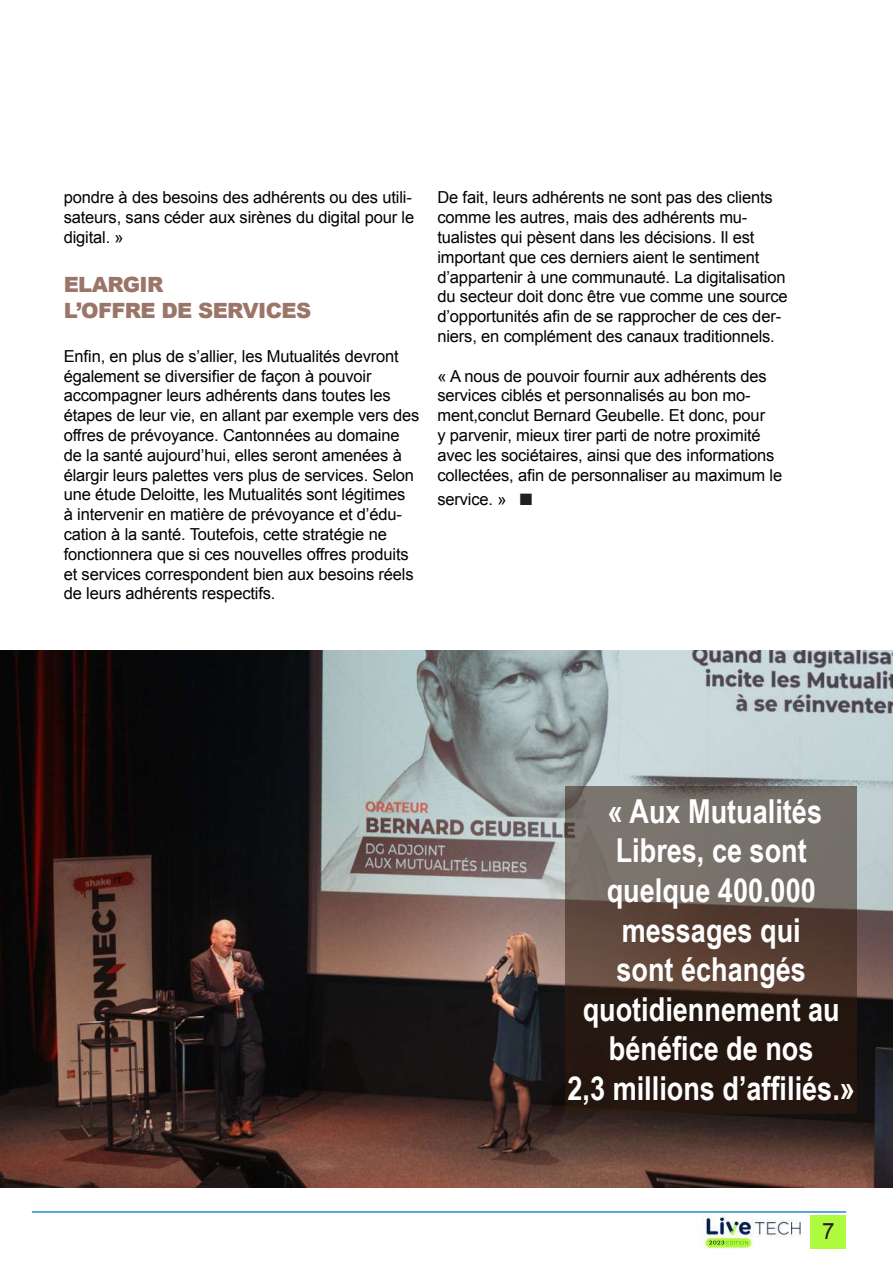
<style>
.page{position:relative;width:893px;height:1263px;background:#fff}
.page>*{position:absolute;margin:0;border:0;box-sizing:border-box;transform-origin:0 0}
.t1{font:700 33px/39.6px "Arial Narrow";color:#fff;text-align:center}
.t2{font:22.5px "Arial";color:#231f20}
.t3{font:900 21px/25.2px "Arial";letter-spacing:-.03em;color:#9a7669}
.t4{font:16.5px/19.8px "Arial";letter-spacing:-.01em;color:#000}
.s1{color:#231f20}
</style>
<div class="page">
<hr style="left:32px;top:1211px;width:814px;height:2px;background:#278aca">
<img style="left:698px;top:1214px;width:103px;height:35px">
<div style="left:811px;top:1215px;width:35px;height:34px;background:#aefa3e"></div>
<svg style="left:706px;top:1238px;width:45px;height:9px"></svg>
<svg style="left:709px;top:1240px;width:39px;height:4px"></svg>
<img style="left:0;top:651px;width:893px;height:536px">
<svg style="left:566px;top:787px;width:291px;height:327px"></svg>
<p class="t4" style="left:64px;top:188px;width:352px">pondre à des besoins des adhérents ou des utili&shy;sateurs, sans céder aux sirènes du digital pour le digital. »</p>
<p class="t3" style="left:64px;top:272px;width:249px">ELARGIR<br>L’OFFRE DE SERVICES</p>
<p class="t4" style="left:64px;top:346px;width:357px">Enfin, en plus de s’allier, les Mutualités devront également se diversifier de façon à pouvoir accompagner leurs adhérents dans toutes les étapes de leur vie, en allant par exemple vers des offres de prévoyance. Cantonnées au domaine de la santé aujourd’hui, elles seront amenées à élargir leurs palettes vers plus de services. Selon une étude Deloitte, les Mutualités sont légitimes<br>à intervenir en matière de prévoyance et d’édu&shy;cation à la santé. Toutefois, cette stratégie ne fonctionnera que si ces nouvelles offres produits et services correspondent bien aux besoins réels de leurs adhérents respectifs.</p>
<p class="t4" style="left:437px;top:188px;width:352px">De fait, leurs adhérents ne sont pas des clients comme les autres, mais des adhérents mu&shy;tualistes qui pèsent dans les décisions. Il est important que ces derniers aient le sentiment d’appartenir à une communauté. La digitalisation du secteur doit donc être vue comme une source d’opportunités afin de se rapprocher de ces der&shy;niers, en complément des canaux traditionnels.</p>
<p class="t4" style="left:437px;top:366px;width:346px">« A nous de pouvoir fournir aux adhérents des services ciblés et personnalisés au bon mo&shy;ment,conclut Bernard Geubelle. Et donc, pour<br>y parvenir, mieux tirer parti de notre proximité avec les sociétaires, ainsi que des informations collectées, afin de personnaliser au maximum le</p>
<p class="t4" style="left:437px;top:489px;width:96px">service. » <span class="s1">■</span></p>
<h1 class="t1" style="left:568px;top:790px;width:289px">« Aux Mutualités<br>Libres, ce sont quelque 400.000 messages qui<br>sont échangés quotidiennement au bénéfice de nos<br>2,3 millions d’affiliés.»</h1>
<h2 class="t2" style="left:822px;top:1217px;width:14px">7</h2>
</div>
